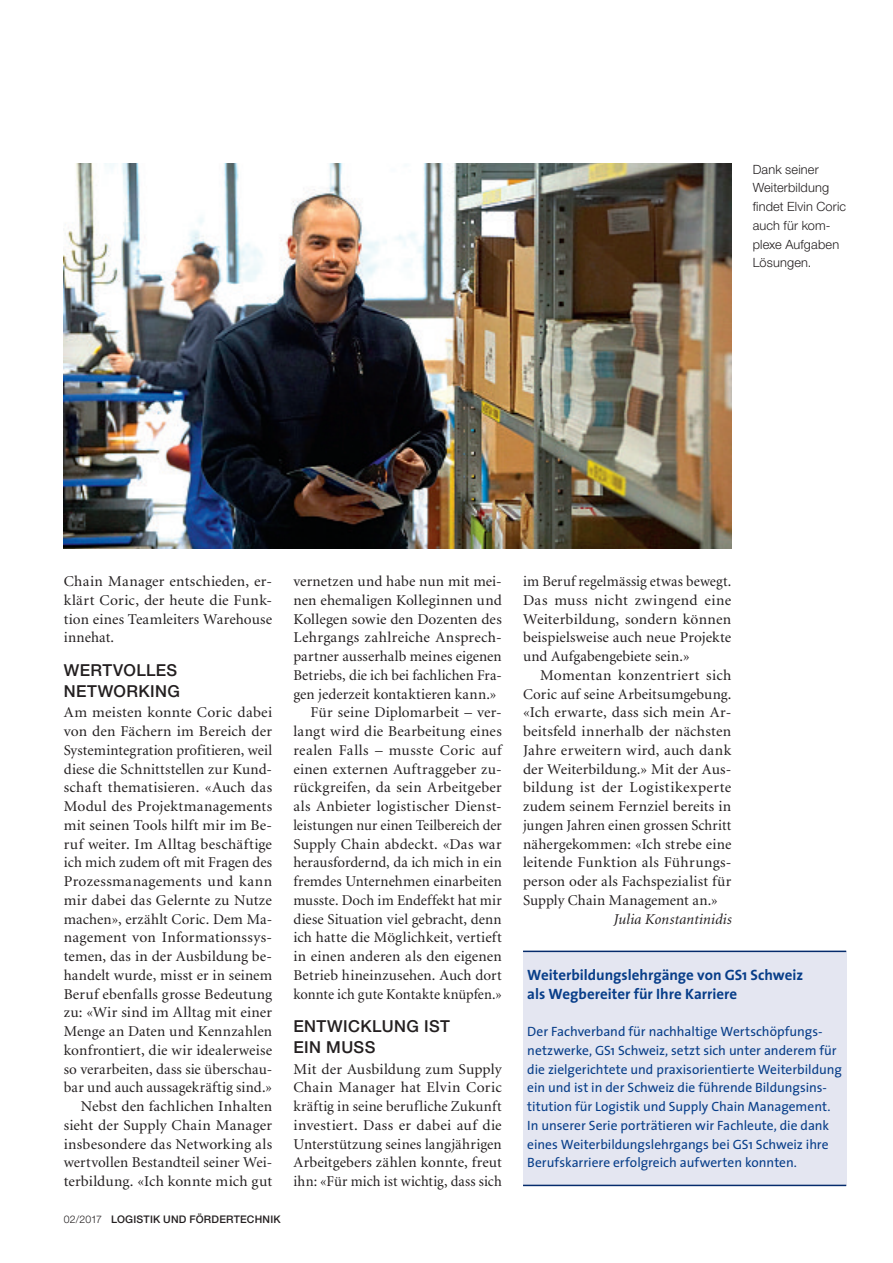
<style>
.page{position:relative;width:893px;height:1263px;background:#fff}
.page>*{position:absolute;margin:0;border:0;box-sizing:border-box;transform-origin:0 0}
.t1{font:500 16.5px/20.7px "Helvetica Neue";letter-spacing:.025em;color:#231f20}
.t2{font:15px/18.8px "Minion";letter-spacing:.01em;color:#231f20;text-align:justify}
.t3{font:700 15px/18.8px "The Sans";color:#083e89}
.t4{font:15px "Minion";letter-spacing:.01em;color:#231f20;scale:.96 1}
.t5{font:italic 15px "Minion";letter-spacing:.005em;color:#231f20}
.t6{font:13.5px/18.8px "The Sans";color:#083e89}
.t7{font:300 12.75px/18.8px "Helvetica Neue";letter-spacing:.015em;color:#231f20}
.t8{font:500 10.5px "Helvetica Neue";letter-spacing:.02em;color:#231f20}
.s1{font-weight:300}
</style>
<div class="page">
<img style="left:64px;top:164px;width:667px;height:385px">
<div style="left:523px;top:950px;width:323px;height:235px;background:#e4e6f1"></div>
<hr style="left:523px;top:950px;width:323px;height:2px;background:#052b6c">
<hr style="left:523px;top:1185px;width:323px;height:1px;background:#052b6c">
<p class="t7" style="left:753px;top:159px;width:95px">Dank seiner<br>Weiterbildung findet Elvin Coric auch für kom&shy;plexe Aufgaben<br>Lösungen.</p>
<p class="t2" style="left:64px;top:572px;width:210px">Chain Manager entschieden, er&shy;klärt Coric, der heute die Funk&shy;tion eines Teamleiters Warehouse innehat.</p>
<p class="t1" style="left:64px;top:659px;width:118px">WERTVOLLES<br>NETWORKING</p>
<p class="t2" style="left:64px;top:704px;width:210px;text-align:right">Am meisten konnte Coric dabei von den Fächern im Bereich der<br>Systemintegration profitieren, weil diese die Schnittstellen zur Kund&shy;schaft thematisieren. «Auch das<br>Modul des Projektmanagements mit seinen Tools hilft mir im Be&shy;ruf weiter. Im Alltag beschäftige ich mich zudem oft mit Fragen des<br>Prozessmanagements und kann mir dabei das Gelernte zu Nutze machen», erzählt Coric. Dem Ma&shy;nagement von Informationssys&shy;temen, das in der Ausbildung be&shy;handelt wurde, misst er in seinem<br>Beruf ebenfalls grosse Bedeutung zu: «Wir sind im Alltag mit einer<br>Menge an Daten und Kennzahlen konfrontiert, die wir idealerweise so verarbeiten, dass sie überschau&shy;bar und auch aussagekräftig sind.»<br>Nebst den fachlichen Inhalten sieht der Supply Chain Manager insbesondere das Networking als wertvollen Bestandteil seiner Wei&shy;terbildung. «Ich konnte mich gut</p>
<p class="t8" style="left:64px;top:1213px;width:218px"><span class="s1">02/2017</span> LOGISTIK UND FÖRDERTECHNIK</p>
<p class="t2" style="left:293px;top:572px;width:210px">vernetzen und habe nun mit mei-</p>
<p class="t2" style="left:293px;top:591px;width:210px">nen ehemaligen Kolleginnen und</p>
<p class="t2" style="left:293px;top:610px;width:210px">Kollegen sowie den Dozenten des</p>
<p class="t2" style="left:293px;top:629px;width:210px">Lehrgangs zahlreiche Ansprech-</p>
<p class="t2" style="left:293px;top:647px;width:210px">partner ausserhalb meines eigenen</p>
<p class="t2" style="left:293px;top:666px;width:210px">Betriebs, die ich bei fachlichen Fra-</p>
<p class="t2" style="left:293px;top:685px;width:205px">gen jederzeit kontaktieren kann.»</p>
<p class="t2" style="left:310px;top:704px;width:193px">Für seine Diplomarbeit – ver-</p>
<p class="t2" style="left:293px;top:722px;width:210px">langt wird die Bearbeitung eines</p>
<p class="t2" style="left:293px;top:741px;width:210px">realen Falls – musste Coric auf</p>
<p class="t2" style="left:293px;top:760px;width:210px">einen externen Auftraggeber zu-</p>
<p class="t2" style="left:293px;top:779px;width:210px">rückgreifen, da sein Arbeitgeber</p>
<p class="t2" style="left:293px;top:797px;width:210px">als Anbieter logistischer Dienst-</p>
<p class="t4" style="left:293px;top:818px;width:219px">leistungen nur einen Teilbereich der</p>
<p class="t2" style="left:293px;top:835px;width:210px">Supply Chain abdeckt. «Das war</p>
<p class="t2" style="left:293px;top:854px;width:210px">herausfordernd, da ich mich in ein</p>
<p class="t2" style="left:293px;top:872px;width:210px">fremdes Unternehmen einarbeiten</p>
<p class="t2" style="left:293px;top:891px;width:210px">musste. Doch im Endeffekt hat mir</p>
<p class="t2" style="left:293px;top:910px;width:210px">diese Situation viel gebracht, denn</p>
<p class="t2" style="left:293px;top:929px;width:210px">ich hatte die Möglichkeit, vertieft</p>
<p class="t2" style="left:293px;top:947px;width:210px">in einen anderen als den eigenen</p>
<p class="t2" style="left:293px;top:966px;width:210px">Betrieb hineinzusehen. Auch dort</p>
<p class="t4" style="left:293px;top:986px;width:219px">konnte ich gute Kontakte knüpfen.»</p>
<p class="t1" style="left:293px;top:1016px;width:158px">ENTWICKLUNG IST<br>EIN MUSS</p>
<p class="t2" style="left:293px;top:1060px;width:210px">Mit der Ausbildung zum Supply Chain Manager hat Elvin Coric kräftig in seine berufliche Zukunft investiert. Dass er dabei auf die Unterstützung seines langjährigen Arbeitgebers zählen konnte, freut ihn: «Für mich ist wichtig, dass sich</p>
<p class="t2" style="left:523px;top:572px;width:210px">im Beruf regelmässig etwas bewegt.<br>Das muss nicht zwingend eine Weiterbildung, sondern können beispielsweise auch neue Projekte und Aufgabengebiete sein.»</p>
<p class="t2" style="left:523px;top:666px;width:210px;text-indent:17px">Momentan konzentriert sich Coric auf seine Arbeitsumgebung. «Ich erwarte, dass sich mein Ar&shy;beitsfeld innerhalb der nächsten Jahre erweitern wird, auch dank der Weiterbildung.» Mit der Aus&shy;bildung ist der Logistikexperte zudem seinem Fernziel bereits in jungen Jahren einen grossen Schritt nähergekommen: «Ich strebe eine leitende Funktion als Führungs&shy;person oder als Fachspezialist für Supply Chain Management an.»</p>
<p class="t5" style="left:613px;top:911px;width:120px">Julia Konstantinidis</p>
<p class="t3" style="left:527px;top:965px;width:277px">Weiterbildungslehrgänge von GS1 Schweiz als Wegbereiter für Ihre Karriere</p>
<p class="t6" style="left:527px;top:1022px;width:316px">Der Fachverband für nachhaltige Wertschöpfungs&shy;netzwerke, GS1 Schweiz, setzt sich unter anderem für die zielgerichtete und praxisorientierte Weiterbildung ein und ist in der Schweiz die führende Bildungsins&shy;titution für Logistik und Supply Chain Management.<br>In unserer Serie porträtieren wir Fachleute, die dank eines Weiterbildungslehrgangs bei GS1 Schweiz ihre Berufskarriere erfolgreich aufwerten konnten.</p>
</div>
